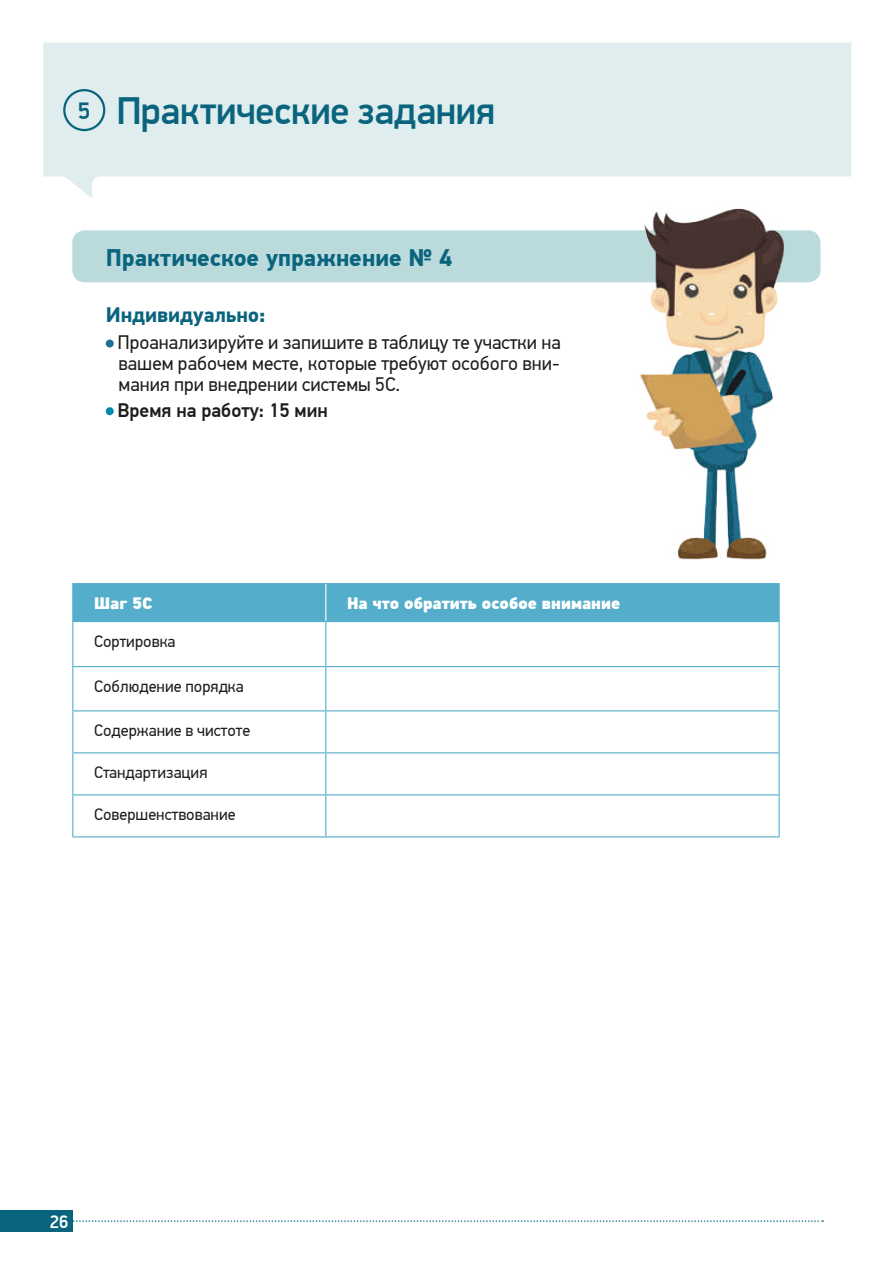
<style>
.page{position:relative;width:893px;height:1263px;background:#fff}
.page>*{position:absolute;margin:0;border:0;box-sizing:border-box;transform-origin:0 0}
.t1{font:500 39px "PF Din Display Pro";letter-spacing:-.01em;color:#0a647e}
.t2{font:700 24px "PF Din Text Pro";color:#0a647e}
.t3{font:700 21px "PF Din Text Pro";color:#0a647e}
.t4{font:19.5px/21px "PF Din Text Pro";color:#1d1d1b;text-align:justify}
.t5{font:500 19.5px "PF Din Text Pro";color:#1d1d1b}
.t6{font:500 18px "PF Din Display Pro";color:#fff}
.t7{font:16.5px "PF Din Text Pro";color:#1d1d1b}
.t8{font:900 16.5px "PF Din Text Pro";color:#fff}
.s1{font-size:24px}
</style>
<div class="page">
<svg style="left:72px;top:1220px;width:751px;height:2px"></svg>
<svg style="left:43px;top:43px;width:808px;height:155px;background:#e3eff0"></svg>
<div style="left:0;top:1210px;width:72px;height:22px;background:#0a647e"></div>
<div style="left:106px;top:339px;width:8px;height:8px;background:#216e97;border-radius:50%"></div>
<div style="left:106px;top:407px;width:8px;height:8px;background:#018ab0;border-radius:50%"></div>
<div style="left:72px;top:230px;width:748px;height:52px;background:#badadc;border-radius:13px"></div>
<img style="left:609px;top:208px;width:189px;height:352px">
<div style="left:73px;top:584px;width:705px;height:37px;background:#54aecb"></div>
<hr style="left:72px;top:622px;width:1px;height:44px;background:#54aecb">
<hr style="left:325px;top:622px;width:1px;height:44px;background:#54aecb">
<hr style="left:778px;top:622px;width:2px;height:44px;background:#54aecb">
<hr style="left:72px;top:666px;width:254px;height:1px;background:#54aecb">
<hr style="left:72px;top:667px;width:1px;height:43px;background:#54aecb">
<hr style="left:326px;top:666px;width:454px;height:1px;background:#54aecb">
<hr style="left:325px;top:667px;width:1px;height:43px;background:#54aecb">
<hr style="left:778px;top:667px;width:2px;height:43px;background:#54aecb">
<hr style="left:72px;top:710px;width:254px;height:1px;background:#54aecb">
<hr style="left:72px;top:711px;width:1px;height:41px;background:#54aecb">
<hr style="left:326px;top:710px;width:454px;height:1px;background:#54aecb">
<hr style="left:325px;top:711px;width:1px;height:41px;background:#54aecb">
<hr style="left:778px;top:711px;width:2px;height:41px;background:#54aecb">
<hr style="left:72px;top:752px;width:254px;height:1px;background:#54aecb">
<hr style="left:72px;top:753px;width:1px;height:41px;background:#54aecb">
<hr style="left:326px;top:752px;width:454px;height:1px;background:#54aecb">
<hr style="left:325px;top:753px;width:1px;height:41px;background:#54aecb">
<hr style="left:778px;top:753px;width:2px;height:41px;background:#54aecb">
<hr style="left:72px;top:794px;width:254px;height:1px;background:#54aecb">
<hr style="left:72px;top:795px;width:1px;height:41px;background:#54aecb">
<hr style="left:326px;top:794px;width:454px;height:1px;background:#54aecb">
<hr style="left:325px;top:795px;width:1px;height:41px;background:#54aecb">
<hr style="left:778px;top:795px;width:2px;height:41px;background:#54aecb">
<hr style="left:72px;top:836px;width:254px;height:1px;background:#54aecb">
<hr style="left:326px;top:836px;width:454px;height:1px;background:#54aecb">
<hr style="left:326px;top:583px;width:454px;height:1px;background:#54aecb">
<hr style="left:778px;top:584px;width:2px;height:37px;background:#54aecb">
<hr style="left:72px;top:621px;width:254px;height:1px;background:#54aecb">
<hr style="left:326px;top:621px;width:454px;height:1px;background:#54aecb">
<hr style="left:325px;top:584px;width:1px;height:37px;background:#fff">
<hr style="left:72px;top:583px;width:254px;height:1px;background:#54aecb">
<hr style="left:72px;top:584px;width:1px;height:37px;background:#54aecb">
<div style="left:63px;top:89px;width:42px;height:42px;border:2px solid #0a647e;border-radius:50%"></div>
<h1 class="t1" style="left:78px;top:87px;width:419px"><span class="s1">5</span> Практические задания</h1>
<p class="t2" style="left:106px;top:243px;width:348px">Практическое упражнение № 4</p>
<p class="t3" style="left:106px;top:302px;width:161px">Индивидуально:</p>
<p class="t4" style="left:117px;top:332px;width:445px">Проанализируйте и запишите в таблицу те участки на вашем рабочем месте, которые требуют особого вни&shy;мания при внедрении системы 5С.</p>
<p class="t5" style="left:117px;top:398px;width:212px">Время на работу: 15 мин</p>
<p class="t8" style="left:94px;top:592px;width:60px">Шаг 5С</p>
<p class="t8" style="left:347px;top:592px;width:275px">На что обратить особое внимание</p>
<p class="t7" style="left:94px;top:631px;width:83px">Сортировка</p>
<p class="t7" style="left:94px;top:676px;width:151px">Соблюдение порядка</p>
<p class="t7" style="left:94px;top:721px;width:158px">Содержание в чистоте</p>
<p class="t7" style="left:94px;top:763px;width:115px">Стандартизация</p>
<p class="t7" style="left:94px;top:804px;width:143px">Совершенствование</p>
<p class="t6" style="left:50px;top:1211px;width:20px">26</p>
</div>
